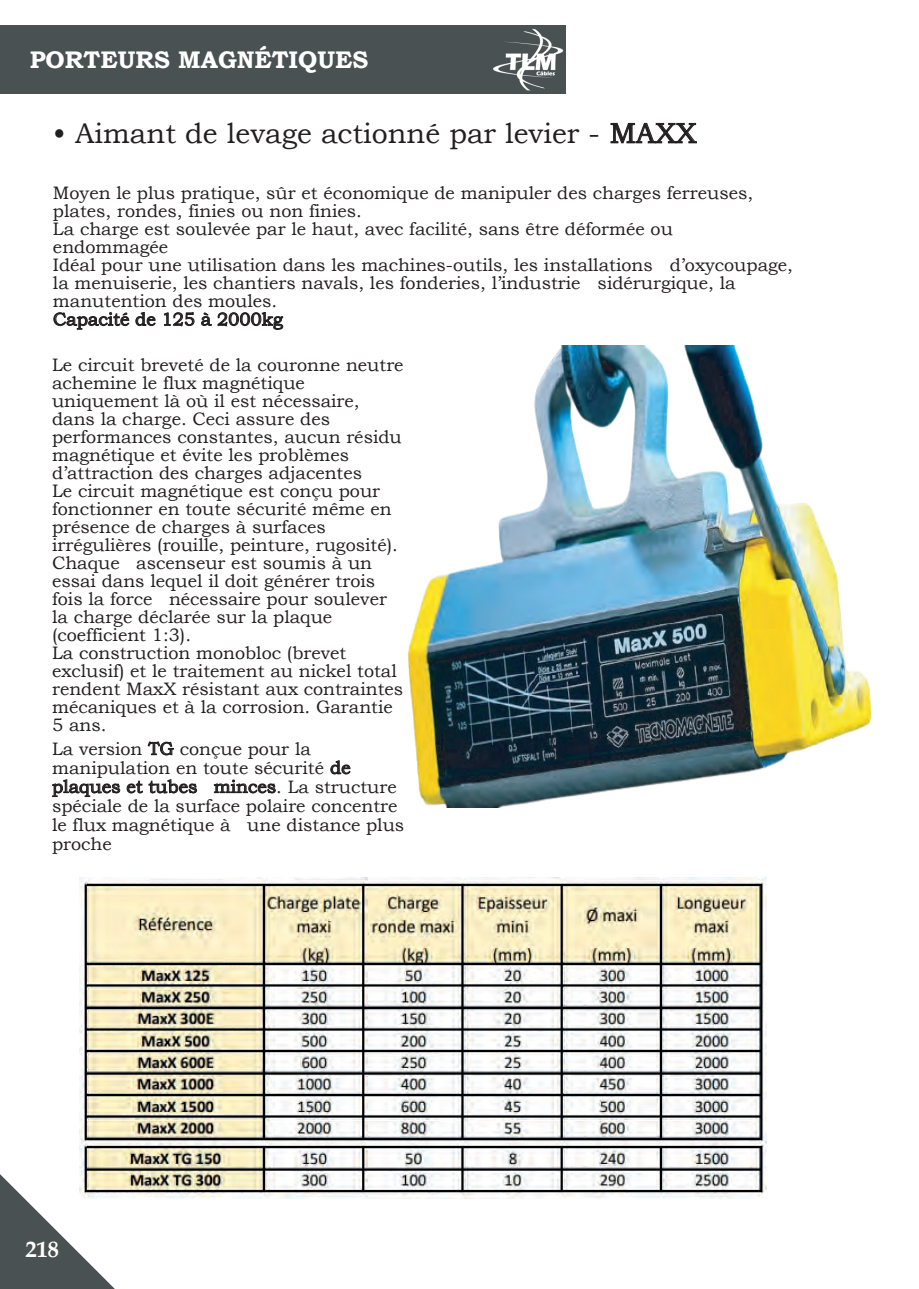
<style>
.page{position:relative;width:919px;height:1289px;background:#fff}
.page>*{position:absolute;margin:0;border:0;box-sizing:border-box;transform-origin:0 0}
.t1{font:28.5px "Bookman Old Style";color:#231f20}
.t2{font:700 24px "Bookman Old Style";color:#fff}
.t3{font:700 22.5px "Book Antiqua";color:#fff}
.t4{font:18px/18px "Bookman Old Style";color:#231f20}
</style>
<div class="page">
<img style="left:407px;top:346px;width:465px;height:461px">
<svg style="left:610px;top:122px;width:87px;height:21px"></svg>
<svg style="left:53px;top:312px;width:103px;height:18px"></svg>
<svg style="left:164px;top:312px;width:31px;height:14px"></svg>
<svg style="left:201px;top:312px;width:82px;height:18px"></svg>
<img style="left:80px;top:877px;width:686px;height:321px">
<svg style="left:147px;top:741px;width:27px;height:14px"></svg>
<svg style="left:330px;top:760px;width:21px;height:14px"></svg>
<svg style="left:52px;top:779px;width:68px;height:18px"></svg>
<svg style="left:126px;top:779px;width:71px;height:14px"></svg>
<svg style="left:214px;top:779px;width:62px;height:14px"></svg>
<svg style="left:0;top:1174px;width:115px;height:114px"></svg>
<div style="left:0;top:26px;width:566px;height:68px;background:#4a5153"></div>
<img style="left:493px;top:28px;width:71px;height:62px">
<h2 class="t2" style="left:30px;top:46px;width:340px">PORTEURS MAGNÉTIQUES</h2>
<h1 class="t1" style="left:53px;top:117px;width:645px">• Aimant de levage actionné par levier - MAXX</h1>
<p class="t4" style="left:53px;top:184px;width:741px">Moyen le plus pratique, sûr et économique de manipuler des charges ferreuses, plates, rondes, finies ou non finies.<br>La charge est soulevée par le haut, avec facilité, sans être déformée ou<br>endommagée<br>Idéal pour une utilisation dans les machines-outils, les installations d’oxycoupage, la menuiserie, les chantiers navals, les fonderies, l’industrie sidérurgique, la manutention des moules.<br>Capacité de 125 à 2000kg</p>
<p class="t4" style="left:52px;top:356px;width:353px">Le circuit breveté de la couronne neutre achemine le flux magnétique uniquement là où il est nécessaire, dans la charge. Ceci assure des performances constantes, aucun résidu magnétique et évite les problèmes d’attraction des charges adjacentes<br>Le circuit magnétique est conçu pour fonctionner en toute sécurité même en présence de charges à surfaces irrégulières (rouille, peinture, rugosité).<br>Chaque ascenseur est soumis à un essai dans lequel il doit générer trois fois la force nécessaire pour soulever la charge déclarée sur la plaque (coefficient 1:3).<br>La construction monobloc (brevet exclusif) et le traitement au nickel total rendent MaxX résistant aux contraintes mécaniques et à la corrosion. Garantie 5 ans.</p>
<p class="t4" style="left:52px;top:739px;width:354px;line-height:18.9px">La version TG conçue pour la manipulation en toute sécurité de plaques et tubes minces. La structure spéciale de la surface polaire concentre le flux magnétique à une distance plus proche</p>
<p class="t3" style="left:25px;top:1235px;width:35px">218</p>
</div>
